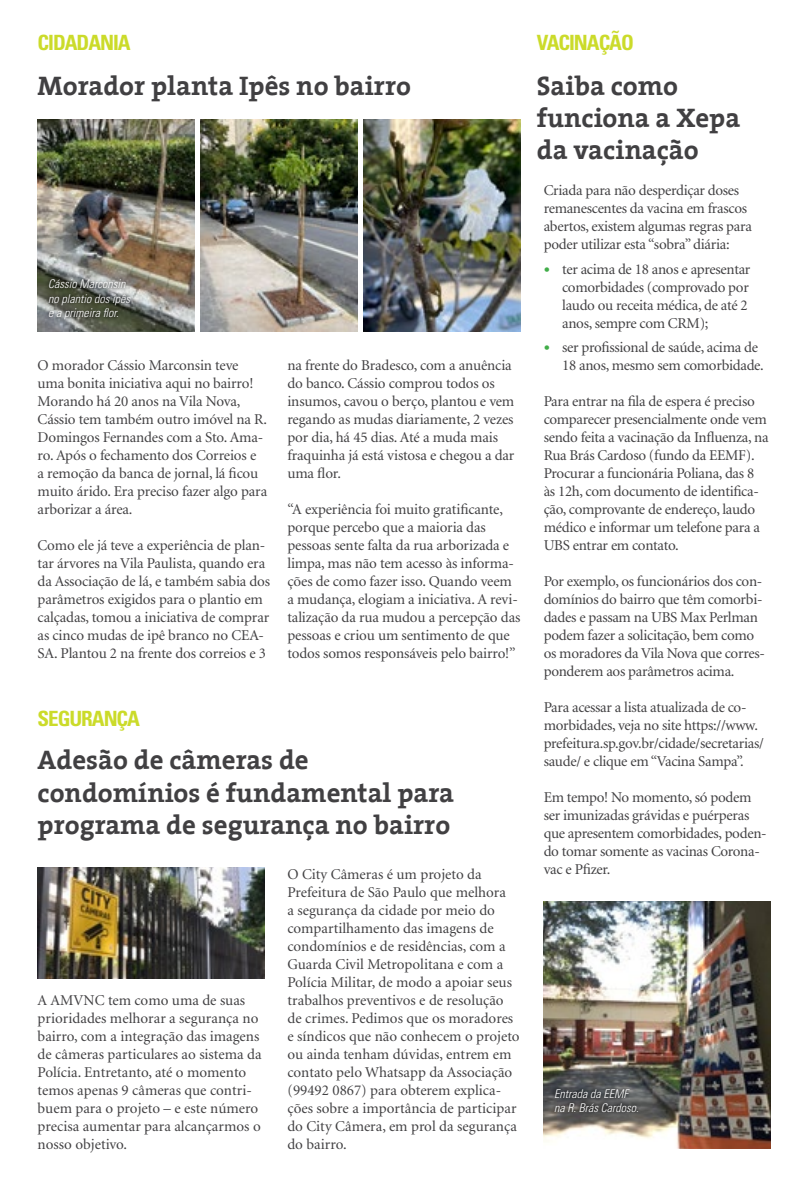
<style>
.page{position:relative;width:808px;height:1191px;background:#fff}
.page>*{position:absolute;margin:0;border:0;box-sizing:border-box;transform-origin:0 0}
.t1{font:700 27px/32.4px "The Serif";color:#414042}
.t2{font:700 condensed 21px "Univers";letter-spacing:-.05em;color:#cbdb2a}
.t3{font:15px/18px "Minion";letter-spacing:-.01em;color:#414042}
.t4{font:italic 300 condensed 12px/14.4px "Univers";color:#fff}
.s1{font-family:"The Serif";font-weight:700;color:#41ad49}
</style>
<div class="page">
<img style="left:544px;top:901px;width:226px;height:247px">
<img style="left:38px;top:867px;width:226px;height:111px">
<img style="left:38px;top:120px;width:157px;height:212px">
<img style="left:201px;top:120px;width:157px;height:212px">
<img style="left:364px;top:120px;width:157px;height:212px">
<div style="left:44px;top:277px;width:90px;height:46px;background:#000;opacity:.8"></div>
<div style="left:550px;top:1086px;width:92px;height:28px;background:#000;opacity:.8"></div>
<h2 class="t2" style="left:38px;top:30px;width:95px">CIDADANIA</h2>
<h2 class="t2" style="left:537px;top:30px;width:99px">VACINAÇÃO</h2>
<h1 class="t1" style="left:38px;top:69px;width:375px">Morador planta Ipês no bairro</h1>
<h1 class="t1" style="left:537px;top:69px;width:205px">Saiba como funciona a Xepa da vacinação</h1>
<p class="t4" style="left:48px;top:277px;width:83px">Cássio Marconsin no plantio dos ipês e a primeira flor.</p>
<p class="t3" style="left:38px;top:357px;width:231px">O morador Cássio Marconsin teve uma bonita iniciativa aqui no bairro!<br>Morando há 20 anos na Vila Nova, Cássio tem também outro imóvel na R.<br>Domingos Fernandes com a Sto. Ama&shy;ro. Após o fechamento dos Correios e<br>a remoção da banca de jornal, lá ficou muito árido. Era preciso fazer algo para arborizar a área.</p>
<p class="t3" style="left:38px;top:537px;width:234px">Como ele já teve a experiência de plan&shy;tar árvores na Vila Paulista, quando era da Associação de lá, e também sabia dos parâmetros exigidos para o plantio em calçadas, tomou a iniciativa de comprar as cinco mudas de ipê branco no CEA-SA. Plantou 2 na frente dos correios e 3</p>
<p class="t3" style="left:287px;top:357px;width:228px">na frente do Bradesco, com a anuência do banco. Cássio comprou todos os insumos, cavou o berço, plantou e vem regando as mudas diariamente, 2 vezes por dia, há 45 dias. Até a muda mais fraquinha já está vistosa e chegou a dar uma flor.</p>
<p class="t3" style="left:287px;top:501px;width:234px">“A experiência foi muito gratificante, porque percebo que a maioria das pessoas sente falta da rua arborizada e limpa, mas não tem acesso às informa&shy;ções de como fazer isso. Quando veem a mudança, elogiam a iniciativa. A revi&shy;talização da rua mudou a percepção das pessoas e criou um sentimento de que todos somos responsáveis pelo bairro!”</p>
<h2 class="t2" style="left:38px;top:705px;width:104px">SEGURANÇA</h2>
<h1 class="t1" style="left:38px;top:743px;width:418px">Adesão de câmeras de condomínios é fundamental para programa de segurança no bairro</h1>
<p class="t3" style="left:38px;top:991px;width:225px">A AMVNC tem como uma de suas prioridades melhorar a segurança no bairro, com a integração das imagens de câmeras particulares ao sistema da<br>Polícia. Entretanto, até o momento temos apenas 9 câmeras que contri&shy;buem para o projeto – e este número precisa aumentar para alcançarmos o nosso objetivo.</p>
<p class="t3" style="left:287px;top:865px;width:234px">O City Câmeras é um projeto da Prefeitura de São Paulo que melhora<br>a segurança da cidade por meio do compartilhamento das imagens de condomínios e de residências, com a Guarda Civil Metropolitana e com a Polícia Militar, de modo a apoiar seus trabalhos preventivos e de resolução de crimes. Pedimos que os moradores e síndicos que não conhecem o projeto ou ainda tenham dúvidas, entrem em contato pelo Whatsapp da Associação (99492 0867) para obterem explica&shy;ções sobre a importância de participar do City Câmera, em prol da segurança do bairro.</p>
<p class="t3" style="left:544px;top:182px;width:210px">Criada para não desperdiçar doses remanescentes da vacina em frascos abertos, existem algumas regras para poder utilizar esta “sobra” diária:</p>
<p class="t3" style="left:562px;top:260px;width:190px;text-indent:-18px"><span class="s1">•</span> ter acima de 18 anos e apresentar comorbidades (comprovado por laudo ou receita médica, de até 2 anos, sempre com CRM);</p>
<p class="t3" style="left:562px;top:339px;width:203px;text-indent:-18px"><span class="s1">•</span> ser profissional de saúde, acima de<br>18 anos, mesmo sem comorbidade.</p>
<p class="t3" style="left:544px;top:393px;width:226px">Para entrar na fila de espera é preciso comparecer presencialmente onde vem sendo feita a vacinação da Influenza, na Rua Brás Cardoso (fundo da EEMF).<br>Procurar a funcionária Poliana, das 8 às 12h, com documento de identifica&shy;ção, comprovante de endereço, laudo médico e informar um telefone para a UBS entrar em contato.</p>
<p class="t3" style="left:544px;top:573px;width:223px">Por exemplo, os funcionários dos con&shy;domínios do bairro que têm comorbi&shy;dades e passam na UBS Max Perlman podem fazer a solicitação, bem como os moradores da Vila Nova que corres&shy;ponderem aos parâmetros acima.</p>
<p class="t3" style="left:544px;top:699px;width:222px">Para acessar a lista atualizada de co&shy;morbidades, veja no site https://www. prefeitura.sp.gov.br/cidade/secretarias/ saude/ e clique em “Vacina Sampa”.</p>
<p class="t3" style="left:544px;top:789px;width:225px">Em tempo! No momento, só podem ser imunizadas grávidas e puérperas que apresentem comorbidades, poden&shy;do tomar somente as vacinas Corona&shy;vac e Pfizer.</p>
<p class="t4" style="left:554px;top:1086px;width:86px">Entrada da EEMF na R. Brás Cardoso.</p>
</div>
